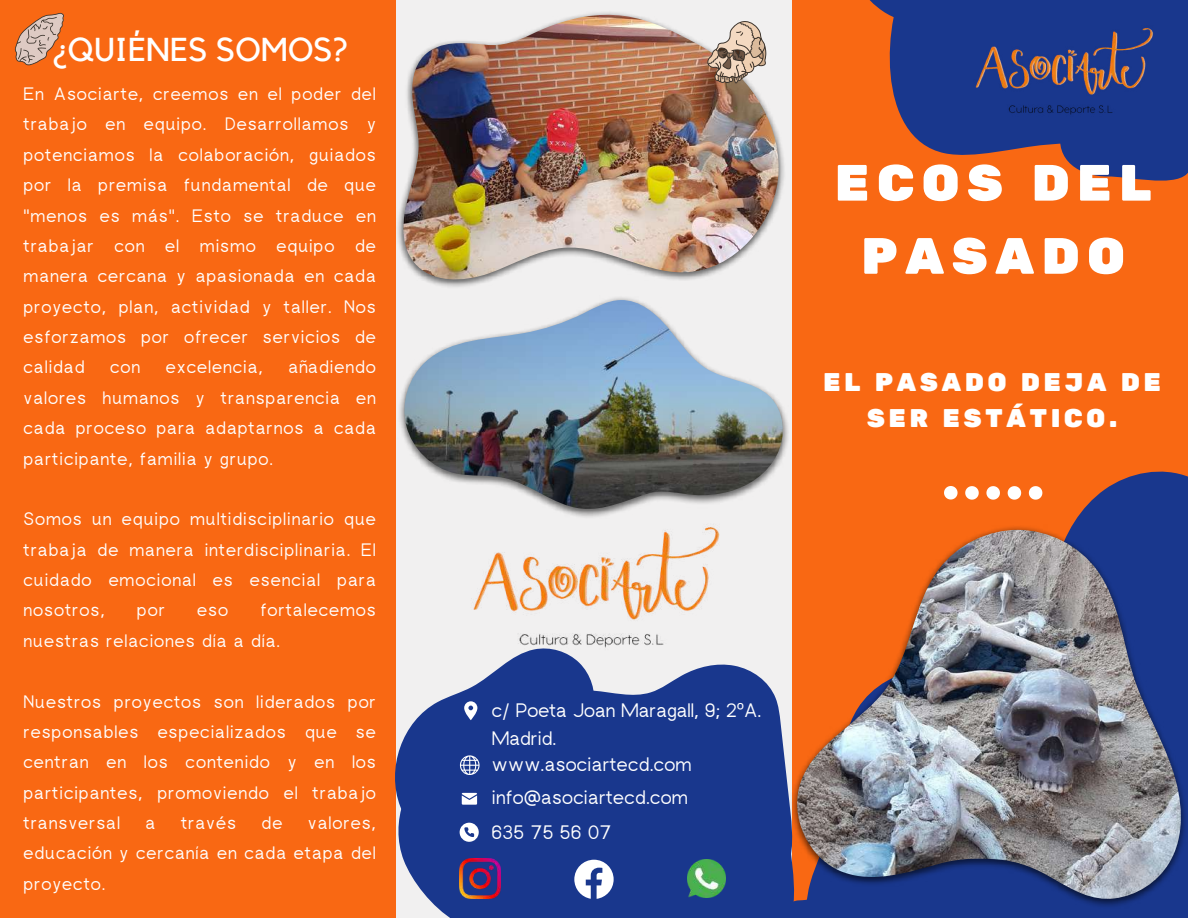
<style>
.page{position:relative;width:1188px;height:918px;background:#f96813}
.page>*{position:absolute;margin:0;border:0;box-sizing:border-box;transform-origin:0 0}
.t1{font:51px/73.2px "Rubik One";letter-spacing:.13em;color:#fff;text-align:center}
.t2{font:33px "Kollektif";color:#fff}
.t3{font:25.5px/36px "Rubik One";letter-spacing:.13em;color:#fff;text-align:center}
.t4{font:19.5px/32.8px "rugratssans";letter-spacing:.015em;color:#fff}
.t5{font:18px/30.3px "rugratssans";letter-spacing:.05em;color:#fff;text-align:justify}
.s1{font-family:"Noto Sans"}
</style>
<div class="page">
<div style="left:396px;top:0;width:396px;height:917px;background:#f1f0f0"></div>
<div style="left:666px;top:665px;width:112px;height:186px;background:#19378d"></div>
<svg style="left:395px;top:685px;width:271px;height:233px;fill:#19378d"></svg>
<svg style="left:1007px;top:471px;width:181px;height:447px;fill:#19378d"></svg>
<svg style="left:778px;top:706px;width:386px;height:212px;fill:#19378d"></svg>
<svg style="left:460px;top:755px;width:19px;height:20px"></svg>
<svg style="left:462px;top:793px;width:15px;height:11px"></svg>
<svg style="left:944px;top:486px;width:14px;height:14px"></svg>
<svg style="left:965px;top:486px;width:14px;height:14px"></svg>
<svg style="left:986px;top:486px;width:14px;height:14px"></svg>
<svg style="left:1008px;top:486px;width:13px;height:14px"></svg>
<svg style="left:1029px;top:486px;width:13px;height:14px"></svg>
<img style="left:473px;top:527px;width:256px;height:158px">
<svg style="left:460px;top:823px;width:19px;height:19px"></svg>
<svg style="left:869px;top:0;width:319px;height:181px"></svg>
<img style="left:965px;top:4px;width:195px;height:137px">
<img style="left:398px;top:12px;width:386px;height:275px">
<img style="left:403px;top:15px;width:376px;height:265px">
<img style="left:399px;top:297px;width:390px;height:220px">
<img style="left:404px;top:300px;width:378px;height:210px">
<img style="left:790px;top:525px;width:398px;height:383px">
<img style="left:796px;top:530px;width:385px;height:368px">
<svg style="left:707px;top:21px;width:59px;height:62px"></svg>
<svg style="left:15px;top:13px;width:49px;height:52px"></svg>
<img style="left:460px;top:858px;width:40px;height:41px">
<svg style="left:574px;top:851px;width:301px;height:67px"></svg>
<img style="left:687px;top:860px;width:39px;height:38px">
<svg style="left:464px;top:701px;width:13px;height:19px"></svg>
<h2 class="t2" style="left:52px;top:35px;width:297px">¿QUIÉNES SOMOS?</h2>
<p class="t5" style="left:24px;top:80px;width:354px">En Asociarte, creemos en el poder del trabajo en equipo. Desarrollamos y potenciamos la colaboración, guiados por la premisa fundamental de que "menos es más". Esto se traduce en trabajar con el mismo equipo de manera cercana y apasionada en cada proyecto, plan, actividad y taller. Nos esforzamos por ofrecer servicios de calidad</p>
<p class="t5" style="left:24px;top:354px;width:354px;text-indent:265px">añadiendo valores humanos y transparencia en cada proceso para adaptarnos a cada participante, familia y grupo.</p>
<p class="t5" style="left:110px;top:354px;width:32px">con</p>
<p class="t5" style="left:166px;top:354px;width:98px">excelencia,</p>
<p class="t5" style="left:24px;top:506px;width:354px">Somos un equipo multidisciplinario que trabaja de manera interdisciplinaria. El cuidado emocional es esencial para nosotros,</p>
<p class="t5" style="left:24px;top:597px;width:354px;text-indent:237px">fortalecemos nuestras relaciones día a día.</p>
<p class="t5" style="left:137px;top:597px;width:30px">por</p>
<p class="t5" style="left:197px;top:597px;width:32px">eso</p>
<p class="t5" style="left:24px;top:688px;width:354px">Nuestros proyectos son liderados por responsables especializados que se centran en los contenido y en los participantes, promoviendo el trabajo transversal</p>
<p class="t5" style="left:24px;top:809px;width:354px;text-indent:284px">valores, educación y cercanía en cada etapa del proyecto.</p>
<p class="t5" style="left:146px;top:809px;width:11px">a</p>
<p class="t5" style="left:181px;top:809px;width:57px">través</p>
<p class="t5" style="left:262px;top:809px;width:22px">de</p>
<h1 class="t1" style="left:834px;top:148px;width:319px">ECOS DEL<br>PASADO</h1>
<h3 class="t3" style="left:823px;top:365px;width:340px">EL PASADO DEJA DE<br>SER ESTÁTICO.</h3>
<p class="t4" style="left:492px;top:698px;width:271px;line-height:28.2px">c/ Poeta Joan Maragall, 9; 2<span class="s1">º</span>A.<br>Madrid.</p>
<p class="t4" style="left:492px;top:750px;width:201px">www.asociartecd.com info@asociartecd.com</p>
<p class="t4" style="left:492px;top:818px;width:122px">635 75 56 07</p>
</div>
